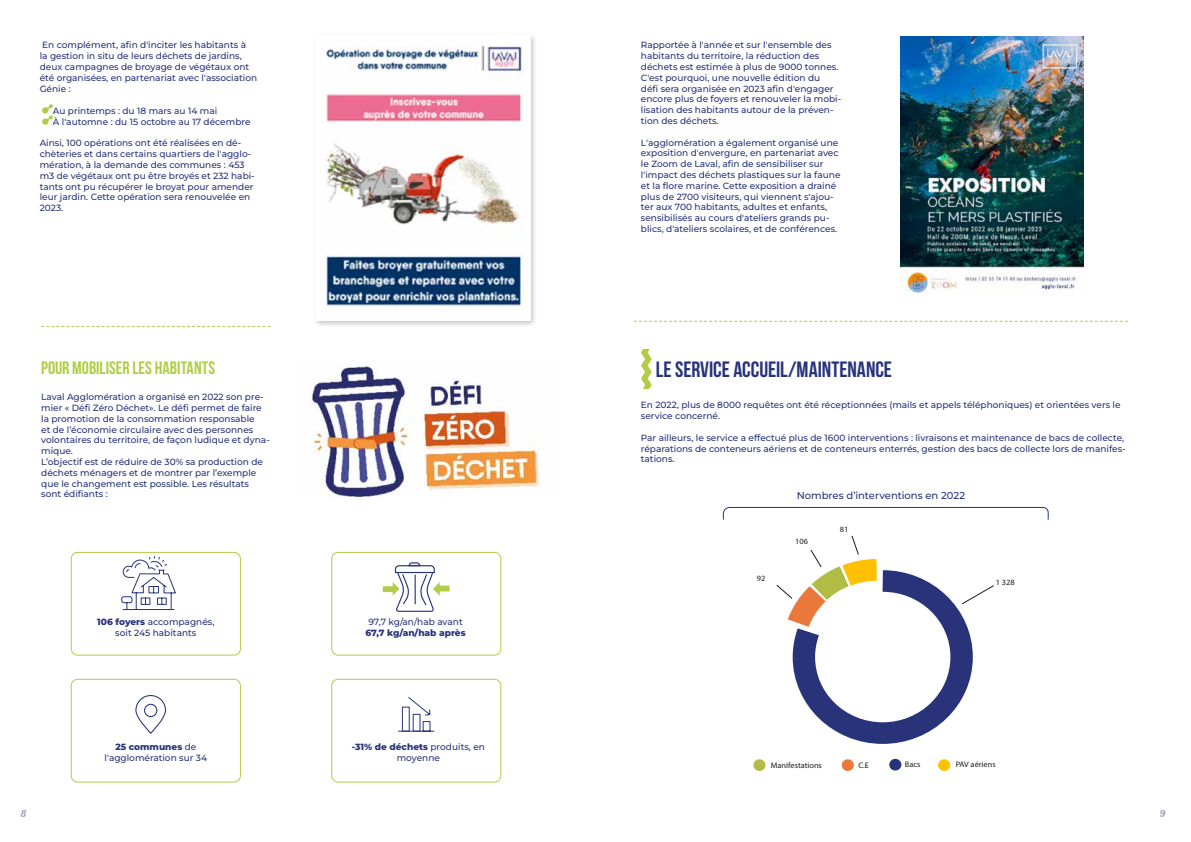
<style>
.page{position:relative;width:1191px;height:842px;background:#fff}
.page>*{position:absolute;margin:0;border:0;box-sizing:border-box;transform-origin:0 0}
.t1{font:22.2px "Bebas Neue";letter-spacing:-.005em;color:#28347a}
.t2{font:18px "Bebas Neue";color:#b2cc47}
.t3{font:500 10px "Montserrat";letter-spacing:-.005em;color:#28347a}
.t4{font:italic 700 10px "Abril Titling";color:#979cbd}
.t5{font:500 9px/10.8px "Montserrat";color:#28347a}
.t6{font:800 9px "Montserrat";color:#28347a}
.t7{font:8px "Myriad Pro";color:#1d1d1b;scale:1.04 1}
.s1{font-weight:800}
</style>
<div class="page">
<div style="left:312px;top:32px;width:226px;height:296px;background:#000;opacity:.24"></div>
<img style="left:316px;top:36px;width:214px;height:285px">
<svg style="left:42px;top:104px;width:11px;height:21px"></svg>
<img style="left:900px;top:36px;width:183px;height:259px">
<svg style="left:641px;top:349px;width:11px;height:40px"></svg>
<div style="left:753px;top:759px;width:12px;height:12px;background:#b1bc46;border-radius:50%"></div>
<div style="left:841px;top:759px;width:13px;height:12px;background:#ea783b;border-radius:50%"></div>
<div style="left:889px;top:759px;width:12px;height:11px;background:#28337a;border-radius:50%"></div>
<div style="left:938px;top:759px;width:12px;height:12px;background:#ffc001;border-radius:50%"></div>
<svg style="left:776px;top:535px;width:218px;height:209px"></svg>
<svg style="left:634px;top:321px;width:494px;height:1px"></svg>
<svg style="left:41px;top:326px;width:229px;height:1px"></svg>
<img style="left:309px;top:366px;width:231px;height:131px">
<svg style="left:383px;top:562px;width:66px;height:50px"></svg>
<svg style="left:121px;top:556px;width:55px;height:54px"></svg>
<svg style="left:135px;top:695px;width:31px;height:39px"></svg>
<svg style="left:398px;top:697px;width:37px;height:35px"></svg>
<div style="left:331px;top:679px;width:170px;height:103px;border:1px solid #b2cc47;border-radius:6px"></div>
<div style="left:331px;top:552px;width:170px;height:104px;border:1px solid #b2cc47;border-radius:6px"></div>
<div style="left:71px;top:552px;width:170px;height:104px;border:1px solid #b2cc47;border-radius:6px"></div>
<div style="left:71px;top:679px;width:170px;height:103px;border:1px solid #b2cc47;border-radius:6px"></div>
<svg style="left:722px;top:507px;width:327px;height:13px"></svg>
<p class="t5" style="left:40px;top:40px;width:219px">En complément, afin d'inciter les habitants à<br>la gestion in situ de leurs déchets de jardins, deux campagnes de broyage de végétaux ont été organisées, en partenariat avec l'association Génie :</p>
<p class="t5" style="left:53px;top:105px;width:199px;line-height:11.2px">Au printemps : du 18 mars au 14 mai<br>À l'automne : du 15 octobre au 17 décembre</p>
<p class="t5" style="left:40px;top:138px;width:216px">Ainsi, 100 opérations ont été réalisées en dé&shy;chèteries et dans certains quartiers de l'agglo&shy;mération, à la demande des communes : 453 m3 de végétaux ont pu être broyés et 232 habi&shy;tants ont pu récupérer le broyat pour amender leur jardin. Cette opération sera renouvelée en 2023.</p>
<h2 class="t2" style="left:41px;top:358px;width:175px">POUR MOBILISER LES HABITANTS</h2>
<p class="t5" style="left:41px;top:391px;width:230px">Laval Agglomération a organisé en 2022 son pre&shy;mier « Défi Zéro Déchet». Le défi permet de faire la promotion de la consommation responsable<br>et de l’économie circulaire avec des personnes volontaires du territoire, de façon ludique et dyna&shy;mique.<br>L’objectif est de réduire de 30% sa production de déchets ménagers et de montrer par l’exemple que le changement est possible. Les résultats sont édifiants :</p>
<p class="t5" style="left:97px;top:617px;width:119px;text-align:center"><span class="s1">106 foyers</span> accompagnés, soit 245 habitants</p>
<p class="t5" style="left:105px;top:741px;width:104px;text-align:center"><span class="s1">25 communes</span> de l'agglomération sur 34</p>
<p class="t5" style="left:368px;top:616px;width:96px">97,7 kg/an/hab avant</p>
<p class="t6" style="left:365px;top:627px;width:102px">67,7 kg/an/hab après</p>
<p class="t5" style="left:352px;top:741px;width:135px;text-align:center"><span class="s1">-31% de déchets</span> produits, en moyenne</p>
<p class="t5" style="left:641px;top:40px;width:202px">Rapportée à l'année et sur l'ensemble des habitants du territoire, la réduction des déchets est estimée à plus de 9000 tonnes.<br>C'est pourquoi, une nouvelle édition du<br>défi sera organisée en 2023 afin d'engager encore plus de foyers et renouveler la mobi&shy;lisation des habitants autour de la préven&shy;tion des déchets.</p>
<p class="t5" style="left:641px;top:137px;width:201px">L'agglomération a également organisé une exposition d'envergure, en partenariat avec le Zoom de Laval, afin de sensibiliser sur l'impact des déchets plastiques sur la faune et la flore marine. Cette exposition a drainé plus de 2700 visiteurs, qui viennent s'ajou&shy;ter aux 700 habitants, adultes et enfants, sensibilisés au cours d'ateliers grands pu&shy;blics, d'ateliers scolaires, et de conférences.</p>
<h1 class="t1" style="left:656px;top:357px;width:238px">LE SERVICE ACCUEIL/MAINTENANCE</h1>
<p class="t5" style="left:641px;top:400px;width:481px">En 2022, plus de 8000 requêtes ont été réceptionnées (mails et appels téléphoniques) et orientées vers le service concerné.</p>
<p class="t5" style="left:641px;top:432px;width:486px">Par ailleurs, le service a effectué plus de 1600 interventions : livraisons et maintenance de bacs de collecte, réparations de conteneurs aériens et de conteneurs enterrés, gestion des bacs de collecte lors de manifes&shy;tations.</p>
<p class="t3" style="left:796px;top:489px;width:170px">Nombres d’interventions en 2022</p>
<p class="t7" style="left:756px;top:573px;width:10px">92</p>
<p class="t7" style="left:795px;top:537px;width:14px">106</p>
<p class="t7" style="left:840px;top:524px;width:10px">81</p>
<p class="t7" style="left:995px;top:577px;width:20px">1 328</p>
<p class="t7" style="left:771px;top:760px;width:51px">Manifestations</p>
<p class="t7" style="left:858px;top:760px;width:12px">C.E</p>
<p class="t7" style="left:955px;top:760px;width:40px">PAV aériens</p>
<p class="t7" style="left:904px;top:760px;width:16px">Bacs</p>
<p class="t4" style="left:21px;top:806px;width:7px">8</p>
<p class="t4" style="left:1160px;top:806px;width:7px">9</p>
</div>
